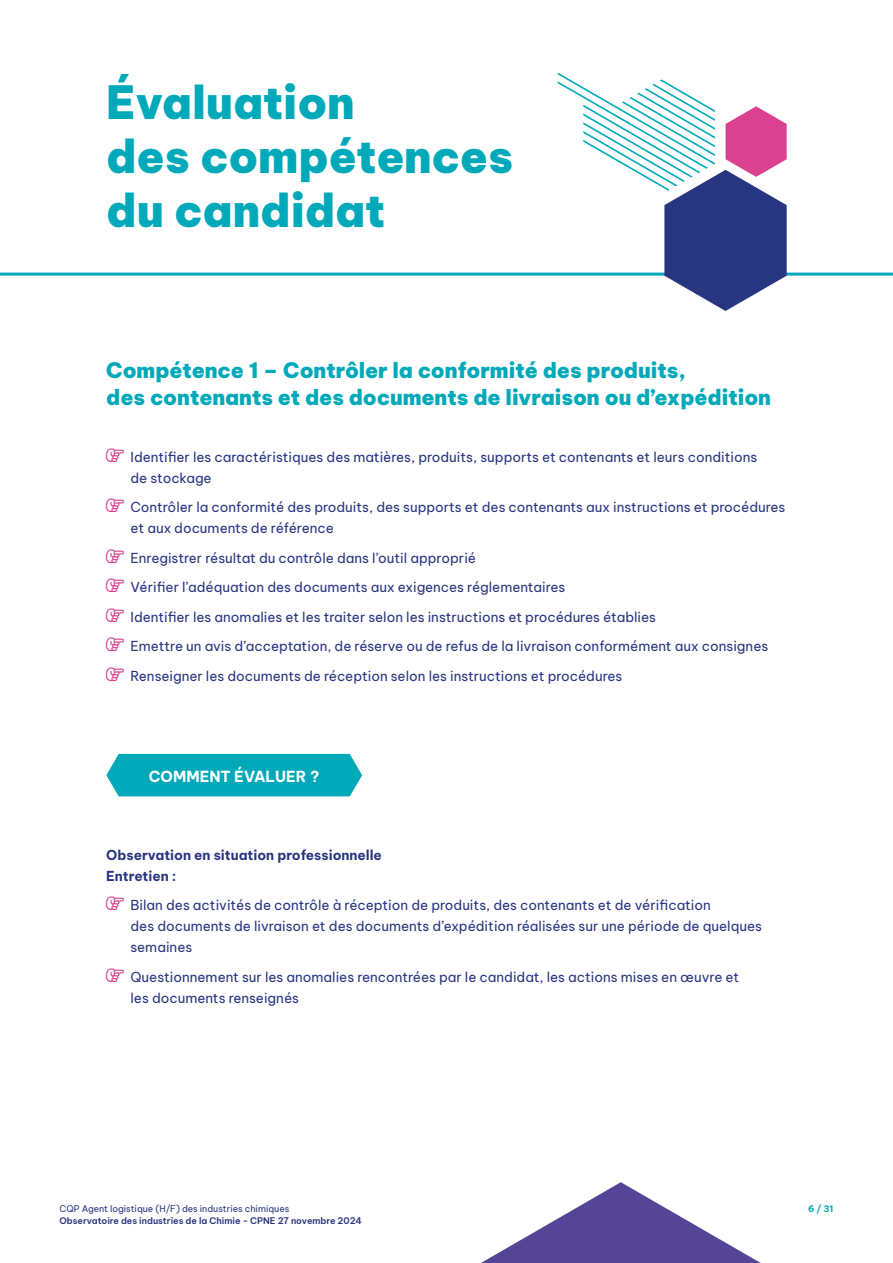
<style>
.page{position:relative;width:893px;height:1263px;background:#fff}
.page>*{position:absolute;margin:0;border:0;box-sizing:border-box;transform-origin:0 0}
.t1{font:900 45px/54px "Be Vietnam Pro";color:#00a9b9}
.t2{font:900 21px/27px "Be Vietnam Pro";color:#00a9b9}
.t3{font:700 15px "Be Vietnam Pro";color:#fff}
.t4{font:13.5px/21px "Be Vietnam Pro";color:#283581}
.t5{font:700 13.5px/21px "Be Vietnam Pro";color:#283581}
.t6{font:600 9px "Be Vietnam Pro";color:#283581}
.t7{font:9px "Be Vietnam Pro";color:#283581}
.t8{font:700 9px "Be Vietnam Pro";color:#00a9b9}
.s1{color:#da4290}
</style>
<div class="page">
<svg style="left:0;top:72px;width:893px;height:204px"></svg>
<svg style="left:558px;top:73px;width:229px;height:238px"></svg>
<svg style="left:481px;top:1182px;width:280px;height:81px"></svg>
<div style="left:106px;top:754px;width:256px;height:42px;background:#00a9b9"></div>
<div style="left:60px;top:1203px;width:457px;height:21px;background:#fff"></div>
<h1 class="t1" style="left:106px;top:70px;width:408px">Évaluation<br>des compétences du candidat</h1>
<h2 class="t2" style="left:106px;top:354px;width:666px">Compétence 1 – Contrôler la conformité des produits,<br>des contenants et des documents de livraison ou d’expédition</h2>
<p class="t4" style="left:131px;top:445px;width:628px;text-indent:-24px"><span class="s1">■□■▼▼</span> Identifier les caractéristiques des matières, produits, supports et contenants et leurs conditions de stockage</p>
<p class="t4" style="left:131px;top:495px;width:656px;text-indent:-24px"><span class="s1">■□■▼▼</span> Contrôler la conformité des produits, des supports et des contenants aux instructions et procédures et aux documents de référence</p>
<p class="t4" style="left:106px;top:546px;width:371px"><span class="s1">■□■▼▼</span> Enregistrer résultat du contrôle dans l’outil approprié</p>
<p class="t4" style="left:106px;top:575px;width:461px"><span class="s1">■□■▼▼</span> Vérifier l’adéquation des documents aux exigences réglementaires</p>
<p class="t4" style="left:106px;top:605px;width:551px"><span class="s1">■□■▼▼</span> Identifier les anomalies et les traiter selon les instructions et procédures établies</p>
<p class="t4" style="left:106px;top:634px;width:663px"><span class="s1">■□■▼▼</span> Emettre un avis d’acceptation, de réserve ou de refus de la livraison conformément aux consignes</p>
<p class="t4" style="left:106px;top:664px;width:518px"><span class="s1">■□■▼▼</span> Renseigner les documents de réception selon les instructions et procédures</p>
<p class="t3" style="left:149px;top:763px;width:172px">COMMENT ÉVALUER ?</p>
<p class="t5" style="left:106px;top:843px;width:277px">Observation en situation professionnelle<br>Entretien :</p>
<p class="t4" style="left:131px;top:893px;width:633px;text-indent:-24px"><span class="s1">■□■▼▼</span> Bilan des activités de contrôle à réception de produits, des contenants et de vérification<br>des documents de livraison et des documents d’expédition réalisées sur une période de quelques semaines</p>
<p class="t4" style="left:131px;top:965px;width:610px;text-indent:-24px"><span class="s1">■□■▼▼</span> Questionnement sur les anomalies rencontrées par le candidat, les actions mises en œuvre et les documents renseignés</p>
<p class="t7" style="left:60px;top:1202px;width:231px">CQP Agent logistique (H/F) des industries chimiques</p>
<p class="t8" style="left:808px;top:1201px;width:27px">6 / 31</p>
<p class="t6" style="left:60px;top:1213px;width:304px">Observatoire des industries de la Chimie - CPNE 27 novembre 2024</p>
</div>
